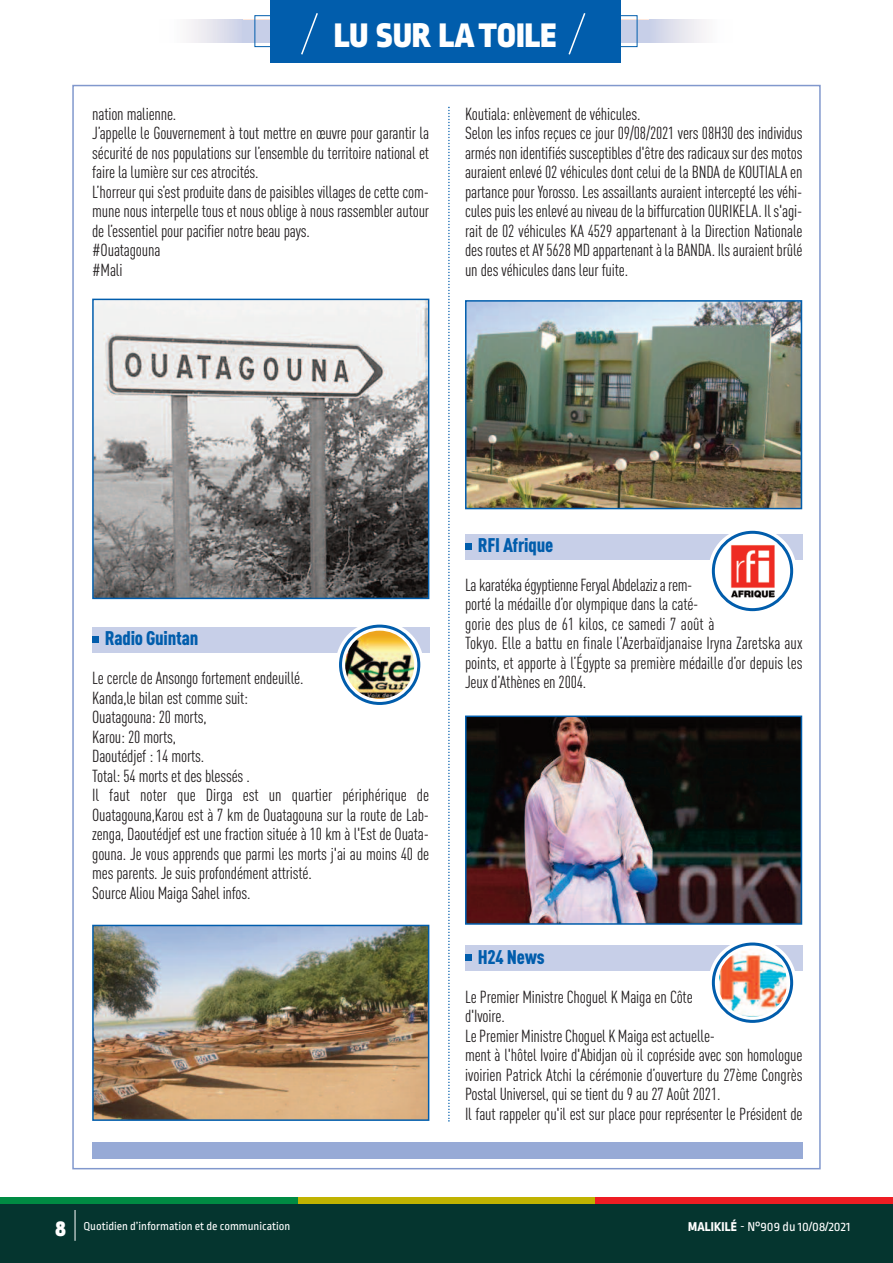
<style>
.page{position:relative;width:893px;height:1263px;background:#fff}
.page>*{position:absolute;margin:0;border:0;box-sizing:border-box;transform-origin:0 0}
.t1{font:900 36px "Ropa Sans Pro";letter-spacing:.01em;color:#fff}
.t2{font:900 condensed 19.5px "DIN Pro";letter-spacing:-.01em;color:#015dac}
.t3{font:condensed 17.25px/19.5px "DIN Pro";letter-spacing:-.01em;color:#231f20}
.t4{font:13.5px "Ropa Sans Pro";color:#fff}
.t5{font:12px "Ropa Sans Pro";color:#fff}
.s1{font-weight:900;font-size:24px}
.s2{font-weight:800}
</style>
<div class="page">
<div style="left:465px;top:945px;width:338px;height:25px;background:#c7cfe8"></div>
<div style="left:465px;top:954px;width:6px;height:7px;background:#015dac"></div>
<div style="left:0;top:1203px;width:893px;height:60px;background:#05352f"></div>
<div style="left:0;top:1197px;width:298px;height:6px;background:#008b43"></div>
<div style="left:298px;top:1197px;width:297px;height:6px;background:#c0b301"></div>
<div style="left:595px;top:1197px;width:298px;height:6px;background:#ee1d23"></div>
<hr style="left:75px;top:1210px;width:1px;height:31px;background:#fff">
<div style="left:92px;top:627px;width:338px;height:25px;background:#c7cfe8"></div>
<div style="left:92px;top:637px;width:7px;height:6px;background:#015dac"></div>
<div style="left:465px;top:534px;width:338px;height:25px;background:#c7cfe8"></div>
<div style="left:465px;top:544px;width:7px;height:6px;background:#015dac"></div>
<svg style="left:448px;top:107px;width:2px;height:1014px"></svg>
<div style="left:92px;top:1142px;width:711px;height:16px;background:#97aad6"></div>
<div style="left:242px;top:20px;width:407px;height:23px;background:#c7cfe8"></div>
<div style="left:271px;top:0;width:350px;height:62px;background:#015dac"></div>
<svg style="left:301px;top:13px;width:17px;height:42px"></svg>
<svg style="left:568px;top:13px;width:18px;height:42px"></svg>
<div style="left:159px;top:20px;width:83px;height:23px;background:linear-gradient(to right,#fff,#d2d4e6)"></div>
<div style="left:649px;top:20px;width:84px;height:23px;background:linear-gradient(to right,#cfd3e6,#fff)"></div>
<img style="left:95px;top:302px;width:331px;height:294px">
<div style="left:92px;top:299px;width:337px;height:300px;border:2px solid #015dac"></div>
<img style="left:95px;top:928px;width:331px;height:190px">
<div style="left:92px;top:925px;width:337px;height:196px;border:2px solid #015dac"></div>
<img style="left:468px;top:303px;width:331px;height:203px">
<div style="left:465px;top:300px;width:337px;height:209px;border:2px solid #015dac"></div>
<img style="left:468px;top:718px;width:331px;height:204px">
<div style="left:465px;top:715px;width:337px;height:210px;border:2px solid #015dac"></div>
<div style="left:336px;top:621px;width:88px;height:87px;background:#fff;border-radius:50%"></div>
<svg style="left:339px;top:625px;width:81px;height:80px"></svg>
<img style="left:345px;top:631px;width:69px;height:68px;border-radius:50%">
<div style="left:708px;top:527px;width:89px;height:87px;background:#fff;border-radius:50%"></div>
<svg style="left:712px;top:531px;width:81px;height:80px"></svg>
<img style="left:719px;top:537px;width:68px;height:68px;border-radius:50%">
<div style="left:708px;top:939px;width:89px;height:87px;background:#fff;border-radius:50%"></div>
<svg style="left:712px;top:942px;width:81px;height:81px"></svg>
<img style="left:719px;top:948px;width:68px;height:69px;border-radius:50%">
<h1 class="t1" style="left:334px;top:23px;width:224px">LU SUR LATOILE</h1>
<h1 class="t1" style="left:418px;top:23px;width:56px">UNE</h1>
<p class="t3" style="left:92px;top:106px;width:338px">nation malienne.<br>J’appelle le Gouvernement à tout mettre en œuvre pour garantir la sécurité de nos populations sur l’ensemble du territoire national et faire la lumière sur ces atrocités.<br>L’horreur qui s’est produite dans de paisibles villages de cette com&shy;mune nous interpelle tous et nous oblige à nous rassembler autour de l’essentiel pour pacifier notre beau pays.<br>#Ouatagouna<br>#Mali</p>
<p class="t3" style="left:465px;top:106px;width:339px">Koutiala: enlèvement de véhicules.<br>Selon les infos reçues ce jour 09/08/2021 vers 08H30 des individus armés non identifiés susceptibles d'être des radicaux sur des motos auraient enlevé 02 véhicules dont celui de la BNDA de KOUTIALA en partance pour Yorosso. Les assaillants auraient intercepté les véhi&shy;culespuislesenlevéauniveaudelabiffurcation OURIKELA. Ils'agi&shy;rait de 02 véhicules KA 4529 appartenant à la Direction Nationale des routes et AY 5628 MD appartenant à la BANDA. Ils auraient brûlé un des véhicules dans leur fuite.</p>
<p class="t2" style="left:105px;top:631px;width:95px">Radio Guintan</p>
<p class="t3" style="left:92px;top:670px;width:338px">Le cercle de Ansongo fortement endeuillé.<br>Kanda,le bilan est comme suit:<br>Ouatagouna: 20 morts,<br>Karou: 20 morts,<br>Daoutédjef : 14 morts.<br>Total: 54 morts et des blessés .<br>Il faut noter que Dirga est un quartier périphérique de Ouatagouna,Karou est à 7 km de Ouatagouna sur la route de Lab&shy;zenga, Daoutédjef est une fraction située à 10 km à l'Est de Ouata&shy;gouna. Je vous apprends que parmi les morts j'ai au moins 40 de mes parents. Je suis profondément attristé.<br>Source Aliou Maiga Sahel infos.</p>
<p class="t2" style="left:478px;top:538px;width:77px">RFI Afrique</p>
<p class="t3" style="left:465px;top:576px;width:339px">LakaratékaégyptienneFeryalAbdelazizarem-<br>porté la médaille d’or olympique dans la caté-<br>gorie des plus de 61 kilos, ce samedi 7 août à<br>Tokyo. Elle a battu en finale l’Azerbaïdjanaise Iryna Zaretska aux points, et apporte à l’Égypte sa première médaille d’or depuis les Jeux d’Athènes en 2004.</p>
<p class="t2" style="left:478px;top:950px;width:68px">H24 News</p>
<p class="t3" style="left:465px;top:989px;width:339px">Le Premier Ministre Choguel K Maiga en Côte<br>d'Ivoire.<br>Le Premier Ministre Choguel K Maiga est actuelle-<br>ment à l'hôtel Ivoire d'Abidjan où il copréside avec son homologue ivoirien Patrick Atchi la cérémonie d’ouverture du 27ème Congrès Postal Universel, qui se tient du 9 au 27 Août 2021.<br>Il faut rappeler qu'il est sur place pour représenter le Président de</p>
<p class="t5" style="left:56px;top:1222px;width:236px"><span class="s1">8</span> Quotidien d’information et de communication</p>
<p class="t4" style="left:688px;top:1222px;width:164px"><span class="s2">MALIKILé</span> - N°909 du 10/08/2021</p>
</div>
